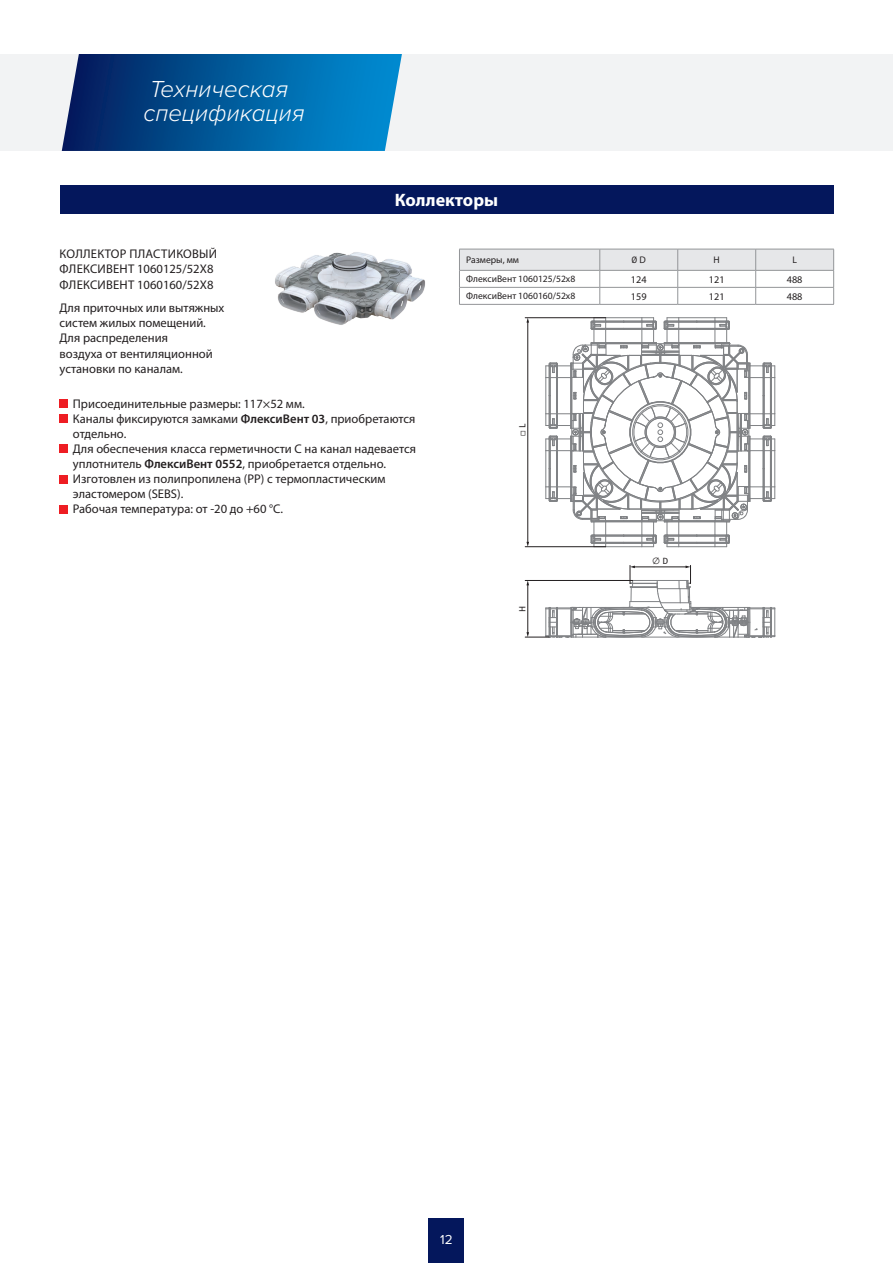
<style>
.page{position:relative;width:893px;height:1263px;background:#fff}
.page>*{position:absolute;margin:0;border:0;box-sizing:border-box;transform-origin:0 0}
.t1{font:italic 300 24px/24px "Proxima Nova";color:#fff}
.t2{font:700 18px "Myriad Pro";color:#fff}
.t3{font:13.5px "Proxima Nova";color:#fff}
.t4{font:12.6px/15.1px "Myriad Pro";color:#231f20}
.t5{font:12.6px/15.1px "Myriad Pro";letter-spacing:.02em;color:#231f20}
.t6{font:10.2px "Myriad Pro";color:#231f20}
.t7{font:9.6px "Myriad Pro";color:#231f20}
.t8{font:9.6px "Proxima Nova";color:#231f20}
.t9{font:9px "Fira Sans";color:#231f20}
.s1{font-weight:600}
.s2{font-family:"Myriad Pro"}
</style>
<div class="page">
<div style="left:429px;top:1218px;width:35px;height:45px;background:#04175c"></div>
<div style="left:0;top:54px;width:893px;height:97px;background:#f2f3f4"></div>
<svg style="left:62px;top:54px;width:340px;height:97px;background:#0c609f"></svg>
<hr style="left:459px;top:304px;width:141px;height:1px;background:#939598">
<hr style="left:600px;top:304px;width:78px;height:1px;background:#939598">
<hr style="left:678px;top:304px;width:78px;height:1px;background:#939598">
<svg style="left:459px;top:249px;width:375px;height:55px"></svg>
<hr style="left:756px;top:304px;width:78px;height:1px;background:#939598">
<svg style="left:545px;top:317px;width:230px;height:230px"></svg>
<hr style="left:527px;top:322px;width:1px;height:221px;background:#231f20">
<svg style="left:526px;top:318px;width:3px;height:5px"></svg>
<hr style="left:525px;top:317px;width:81px;height:1px;background:#231f20">
<hr style="left:525px;top:546px;width:81px;height:1px;background:#231f20">
<svg style="left:525px;top:565px;width:250px;height:73px"></svg>
<img style="left:275px;top:252px;width:150px;height:73px">
<div style="left:60px;top:399px;width:8px;height:9px;background:#ee1d23"></div>
<div style="left:60px;top:414px;width:8px;height:9px;background:#ee1d23"></div>
<div style="left:60px;top:444px;width:8px;height:9px;background:#ee1d23"></div>
<div style="left:60px;top:475px;width:8px;height:8px;background:#ee1d23"></div>
<div style="left:60px;top:505px;width:8px;height:8px;background:#ee1d23"></div>
<div style="left:60px;top:185px;width:773px;height:28px;background:#04175c"></div>
<h1 class="t1" style="left:144px;top:77px;width:163px">Техническая спецификация</h1>
<h2 class="t2" style="left:395px;top:188px;width:105px">Коллекторы</h2>
<p class="t5" style="left:60px;top:246px;width:159px">КОЛЛЕКТОР ПЛАСТИКОВЫЙ<br>ФЛЕКСИВЕНТ 1060125/52X8<br>ФЛЕКСИВЕНТ 1060160/52X8</p>
<p class="t4" style="left:60px;top:300px;width:166px">Для приточных или вытяжных систем жилых помещений.<br>Для распределения<br>воздуха от вентиляционной установки по каналам.</p>
<p class="t4" style="left:73px;top:396px;width:345px">Присоединительные размеры: 117×52 мм.<br>Каналы фиксируются замками <span class="s1">ФлексиВент 03</span>, приобретаются отдельно.<br>Для обеспечения класса герметичности C на канал надевается уплотнитель <span class="s1">ФлексиВент 0552</span>, приобретается отдельно.<br>Изготовлен из полипропилена (РР) с термопластическим эластомером (SEBS).<br>Рабочая температура: от -20 до +60 °C.</p>
<p class="t7" style="left:466px;top:254px;width:54px">Размеры, мм</p>
<p class="t8" style="left:632px;top:254px;width:16px">0 <span class="s2">D</span></p>
<p class="t7" style="left:714px;top:254px;width:8px">H</p>
<p class="t7" style="left:792px;top:254px;width:6px">L</p>
<p class="t7" style="left:466px;top:273px;width:111px">ФлексиВент 1060125/52x8</p>
<p class="t6" style="left:631px;top:273px;width:17px">124</p>
<p class="t6" style="left:709px;top:273px;width:17px">121</p>
<p class="t6" style="left:787px;top:273px;width:17px">488</p>
<p class="t7" style="left:466px;top:290px;width:111px">ФлексиВент 1060160/52x8</p>
<p class="t6" style="left:631px;top:290px;width:17px">159</p>
<p class="t6" style="left:709px;top:290px;width:17px">121</p>
<p class="t6" style="left:787px;top:290px;width:17px">488</p>
<p class="t9" style="left:516px;top:436px;width:14px;rotate:-90deg">◻ L</p>
<p class="t9" style="left:516px;top:612px;width:8px;rotate:-90deg">H</p>
<p class="t9" style="left:652px;top:555px;width:18px">∅ D</p>
<p class="t3" style="left:440px;top:1232px;width:14px">12</p>
</div>
